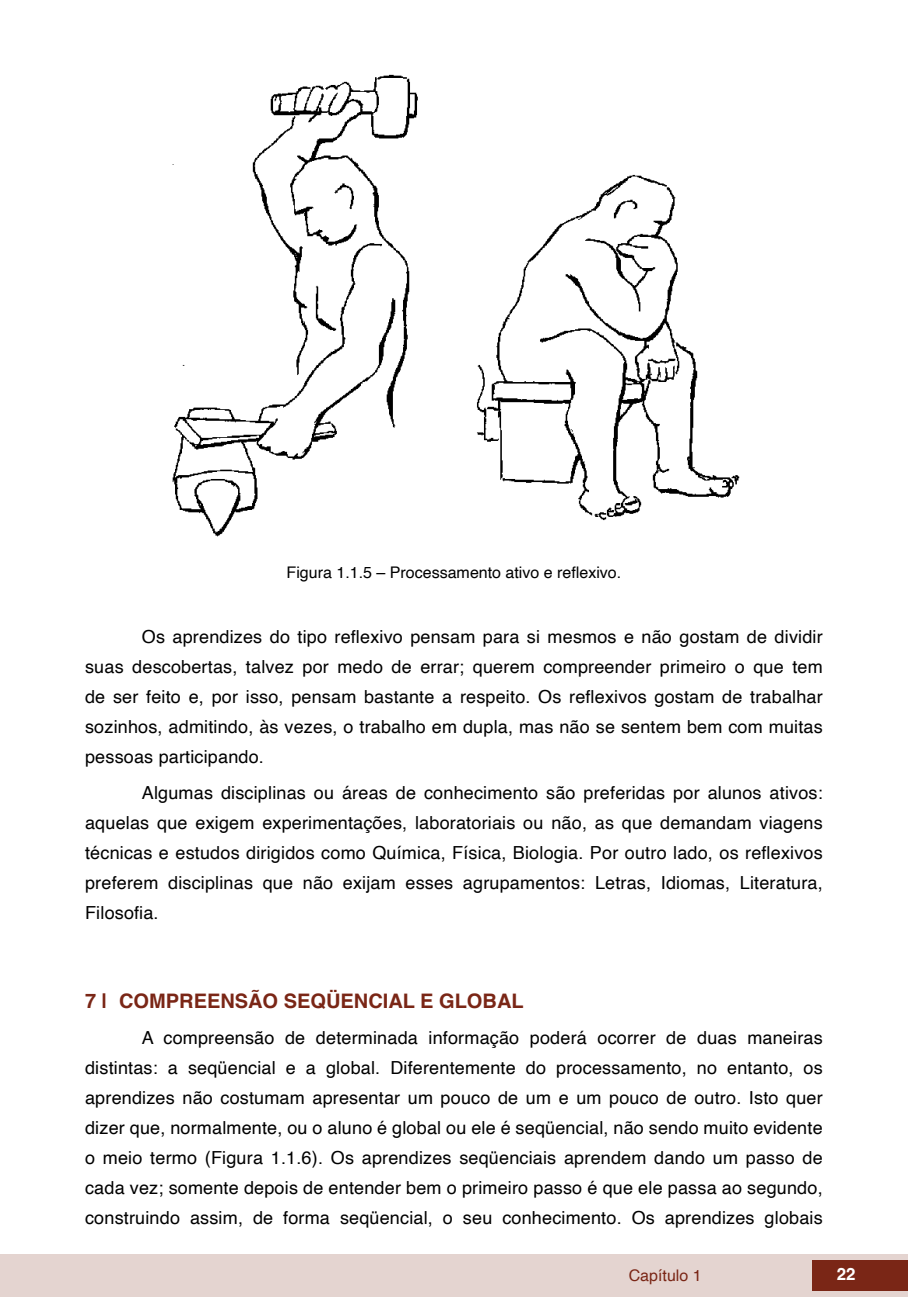
<style>
.page{position:relative;width:908px;height:1304px;background:#fff}
.page>*{position:absolute;margin:0;border:0;box-sizing:border-box;transform-origin:0 0}
.t1{font:700 20px "Helvetica";color:#7a2616}
.txt{font:18px/30px "Helvetica";letter-spacing:.01em;color:#000;text-align:justify}
.t2{font:700 16.8px "Helvetica";color:#fff}
.imagens_graf_tab{font:16px "Helvetica";color:#000}
.t3{font:16px "Helvetica";color:#7a2616}
</style>
<div class="page">
<div style="left:0;top:1254px;width:906px;height:43px;background:#e4d4d0"></div>
<div style="left:812px;top:1261px;width:95px;height:30px;background:#7a2616"></div>
<img style="left:172px;top:74px;width:568px;height:463px">
<p class="imagens_graf_tab" style="left:286px;top:560px;width:336px">Figura 1.1.5 – Processamento ativo e reflexivo.</p>
<p class="txt" style="left:85px;top:623px;width:738px;text-indent:57px">Os aprendizes do tipo reflexivo pensam para si mesmos e não gostam de dividir suas descobertas, talvez por medo de errar; querem compreender primeiro o que tem de ser feito e, por isso, pensam bastante a respeito. Os reflexivos gostam de trabalhar sozinhos, admitindo, às vezes, o trabalho em dupla, mas não se sentem bem com muitas pessoas participando.</p>
<p class="txt" style="left:85px;top:778px;width:738px;text-indent:57px">Algumas disciplinas ou áreas de conhecimento são preferidas por alunos ativos: aquelas que exigem experimentações, laboratoriais ou não, as que demandam viagens técnicas e estudos dirigidos como Química, Física, Biologia. Por outro lado, os reflexivos preferem disciplinas que não exijam esses agrupamentos: Letras, Idiomas, Literatura, Filosofia.</p>
<p class="t1" style="left:85px;top:989px;width:440px">7 | COMPREENSÃO SEQÜENCIAL E GLOBAL</p>
<p class="txt" style="left:85px;top:1023px;width:738px;text-indent:57px">A compreensão de determinada informação poderá ocorrer de duas maneiras distintas: a seqüencial e a global. Diferentemente do processamento, no entanto, os aprendizes não costumam apresentar um pouco de um e um pouco de outro. Isto quer dizer que, normalmente, ou o aluno é global ou ele é seqüencial, não sendo muito evidente o meio termo (Figura 1.1.6). Os aprendizes seqüenciais aprendem dando um passo de cada vez; somente depois de entender bem o primeiro passo é que ele passa ao segundo, construindo assim, de forma seqüencial, o seu conhecimento. Os aprendizes globais</p>
<p class="t3" style="left:628px;top:1263px;width:74px">Capítulo 1</p>
<p class="t2" style="left:836px;top:1264px;width:20px">22</p>
</div>
